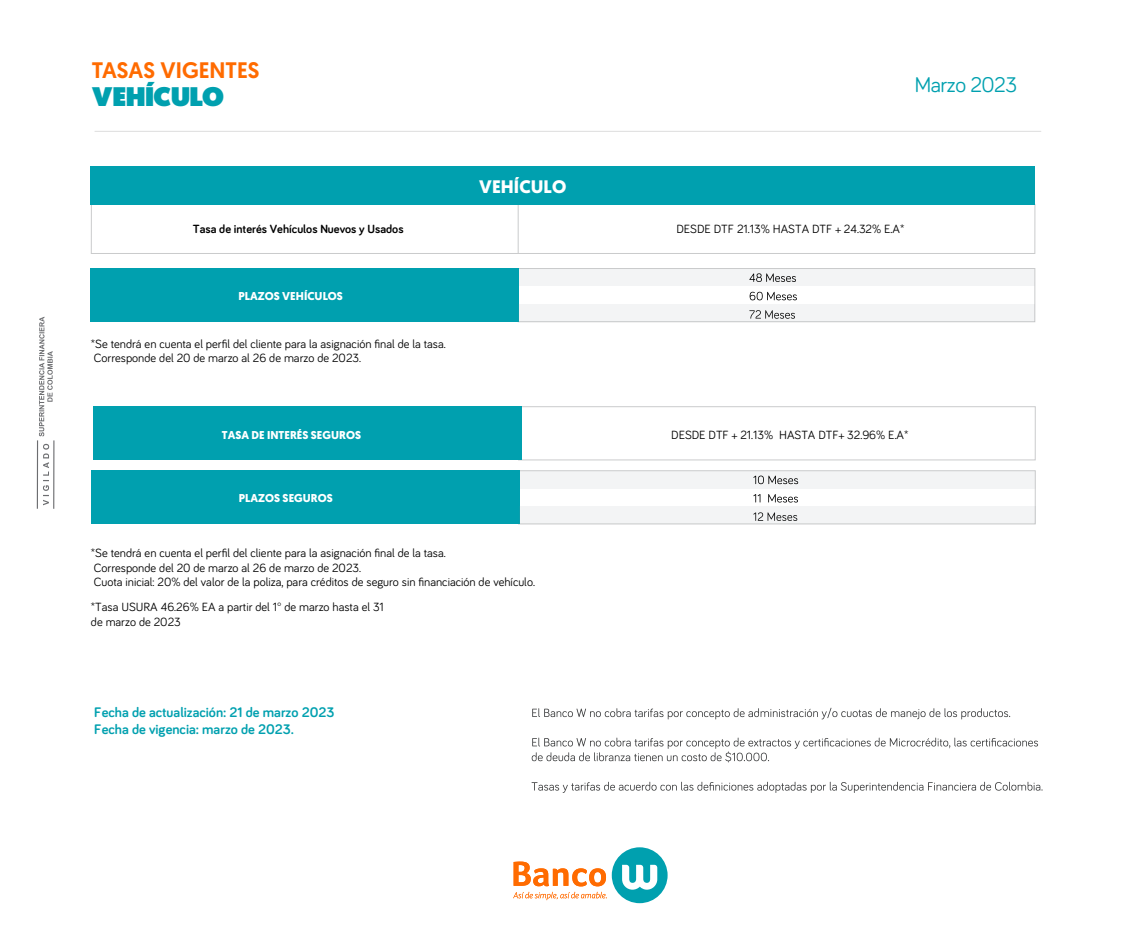
<style>
.page{position:relative;width:1126px;height:944px;background:#fff}
.page>*{position:absolute;margin:0;border:0;box-sizing:border-box;transform-origin:0 0}
.t1{font:900 26.86px "Geomanist";color:#00a0af}
.t2{font:500 22.4px "Geomanist";color:#ff6b00}
.t3{font:21.88px "Bariol";letter-spacing:-.02em;color:#00a0af}
.t4{font:700 18.11px "Geomanist";letter-spacing:.005em;color:#fff}
.t5{font:700 14.26px/17.2px "Bariol";color:#00a0af}
.t6{font:12.25px/14.7px "Bariol";color:#000}
.t7{font:12.25px "Bariol";color:#000}
.t8{font:700 12.25px "Bariol";color:#000}
.t9{font:700 11.38px "Geomanist";letter-spacing:.005em;color:#fff}
</style>
<div class="page">
<div style="left:518px;top:269px;width:516px;height:17px;background:#f3f4f5"></div>
<hr style="left:95px;top:131px;width:945px;height:1px;background:#ddd">
<div style="left:611px;top:847px;width:56px;height:56px;background:#00a0af;border-radius:50%"></div>
<svg style="left:622px;top:864px;width:35px;height:25px"></svg>
<svg style="left:513px;top:861px;width:93px;height:39px"></svg>
<hr style="left:517px;top:204px;width:1px;height:49px;background:#cacbcc">
<div style="left:91px;top:204px;width:944px;height:50px;border:1px solid #cacbcc"></div>
<svg style="left:532px;top:707px;width:478px;height:12px"></svg>
<svg style="left:531px;top:737px;width:506px;height:25px"></svg>
<svg style="left:531px;top:781px;width:511px;height:12px"></svg>
<div style="left:90px;top:166px;width:944px;height:38px;background:#00a0af"></div>
<div style="left:517px;top:268px;width:518px;height:54px;border:1px solid #cacbcc"></div>
<svg style="left:749px;top:273px;width:46px;height:9px"></svg>
<svg style="left:749px;top:292px;width:47px;height:8px"></svg>
<div style="left:90px;top:268px;width:428px;height:54px;background:#00a0af"></div>
<div style="left:518px;top:304px;width:516px;height:18px;background:#f3f4f5"></div>
<div style="left:519px;top:471px;width:516px;height:17px;background:#f3f4f5"></div>
<div style="left:518px;top:470px;width:517px;height:54px;border:1px solid #cacbcc"></div>
<svg style="left:753px;top:475px;width:45px;height:9px"></svg>
<svg style="left:753px;top:494px;width:44px;height:8px"></svg>
<div style="left:91px;top:471px;width:428px;height:53px;background:#00a0af"></div>
<div style="left:519px;top:506px;width:516px;height:18px;background:#f3f4f5"></div>
<div style="left:518px;top:406px;width:517px;height:54px;border:1px solid #cacbcc"></div>
<div style="left:93px;top:407px;width:428px;height:53px;background:#00a0af"></div>
<svg style="left:39px;top:317px;width:14px;height:119px"></svg>
<svg style="left:43px;top:444px;width:6px;height:61px"></svg>
<hr style="left:37px;top:440px;width:1px;height:69px;background:#6c6d70">
<hr style="left:53px;top:440px;width:1px;height:69px;background:#6c6d70">
<h2 class="t2" style="left:92px;top:55px;width:169px">TASAS VIGENTES</h2>
<h1 class="t1" style="left:92px;top:79px;width:133px">VEHÍCULO</h1>
<p class="t8" style="left:193px;top:221px;width:212px">Tasa de interés Vehículos Nuevos y Usados</p>
<p class="t9" style="left:238px;top:288px;width:106px">PLAZOS VEHÍCULOS</p>
<p class="t6" style="left:91px;top:335px;width:356px">*Se tendrá en cuenta el perfil del cliente para la asignación final de la tasa.<br>Corresponde del 20 de marzo al 26 de marzo de 2023.</p>
<p class="t9" style="left:222px;top:427px;width:141px">TASA DE INTERÉS SEGUROS</p>
<p class="t9" style="left:239px;top:490px;width:95px">PLAZOS SEGUROS</p>
<h3 class="t4" style="left:479px;top:175px;width:88px">VEHÍCULO</h3>
<p class="t6" style="left:91px;top:545px;width:445px">*Se tendrá en cuenta el perfil del cliente para la asignación final de la tasa.<br>Corresponde del 20 de marzo al 26 de marzo de 2023.<br>Cuota inicial: 20% del valor de la poliza, para créditos de seguro sin financiación de vehículo.</p>
<p class="t6" style="left:91px;top:599px;width:294px">*Tasa USURA 46.26% EA a partir del 1° de marzo hasta el 31 de marzo de 2023</p>
<p class="t5" style="left:94px;top:703px;width:242px">Fecha de actualización: 21 de marzo 2023<br>Fecha de vigencia: marzo de 2023.</p>
<h3 class="t3" style="left:914px;top:70px;width:104px">Marzo 2023</h3>
<p class="t7" style="left:676px;top:221px;width:229px">DESDE DTF 21.13% HASTA DTF + 24.32% E.A*</p>
<p class="t7" style="left:671px;top:426px;width:239px">DESDE DTF + 21.13% HASTA DTF+ 32.96% E.A*</p>
</div>
